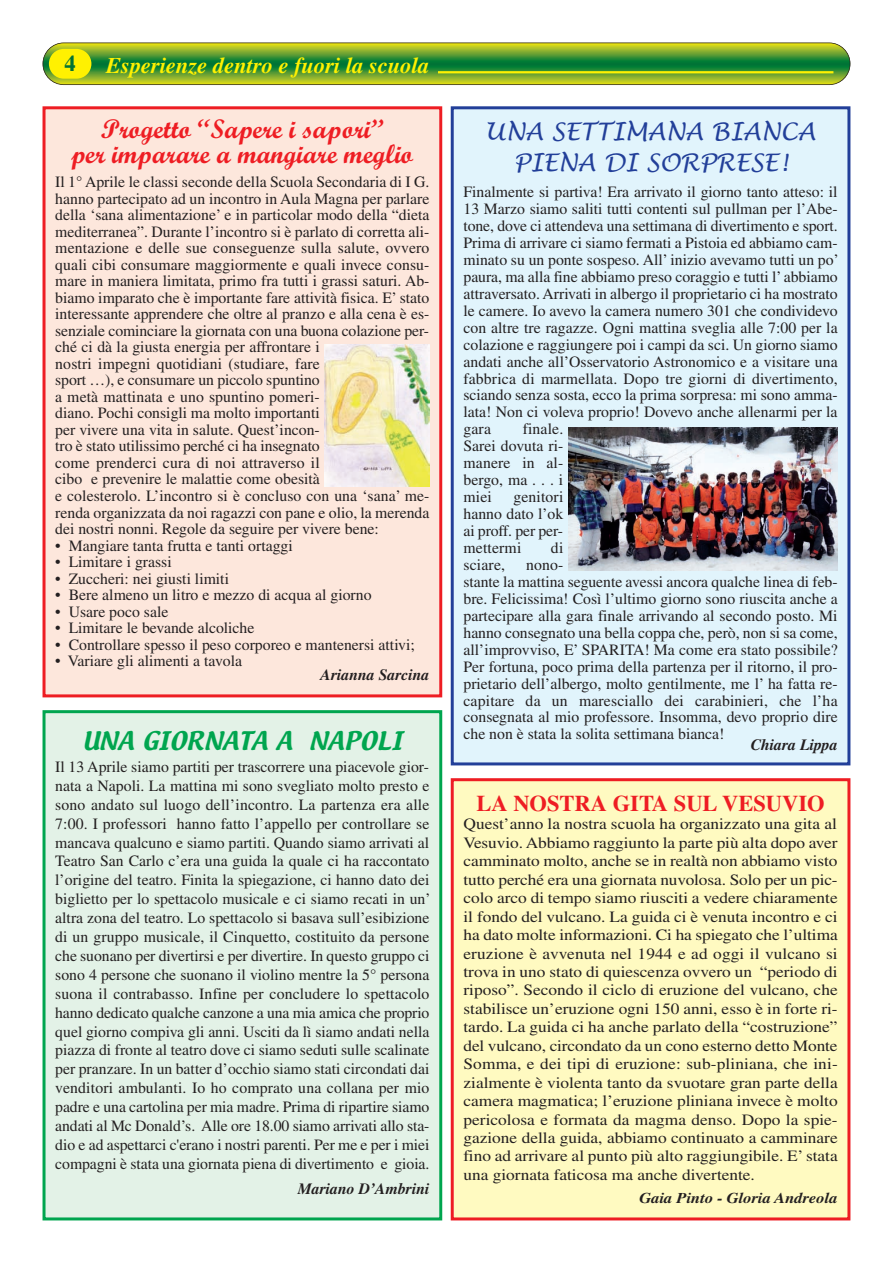
<style>
.page{position:relative;width:893px;height:1263px;background:#fff}
.page>*{position:absolute;margin:0;border:0;box-sizing:border-box;transform-origin:0 0}
.t1{font:700 27px/25.5px "Script";color:#ee1d23;text-align:center}
.t2{font:italic 24px/31.5px "TR Lucida Handwriting";color:#223f99;text-align:center}
.t3{font:italic 700 22.5px "Times";color:#fff101}
.t4{font:700 22.5px "Times";color:#ee1d23}
.t5{font:22.5px "Textile";color:#00a54f;scale:1.1 1}
.t6{font:700 22.5px "Times";color:#007236}
.t7{font:15.75px/17px "Times";color:#231f20;text-align:justify}
.t8{font:15.75px/18.5px "Times";color:#231f20;text-align:justify;scale:1.1 1}
.t9{font:italic 700 15.75px "Times";color:#231f20}
.t10{font:italic 700 15px "Times";color:#231f20;scale:1.1 1}
</style>
<div class="page">
<div style="left:46px;top:109px;width:393px;height:585px;background:#fde7dc"></div>
<div style="left:43px;top:106px;width:399px;height:591px;border:3px solid #ee1d23"></div>
<div style="left:454px;top:109px;width:393px;height:653px;background:#e1f4fc"></div>
<div style="left:451px;top:106px;width:399px;height:659px;border:3px solid #223f99"></div>
<svg style="left:43px;top:43px;width:807px;height:42px"></svg>
<div style="left:43px;top:43px;width:807px;height:42px;border:2px solid #231f20;border-radius:21px"></div>
<div style="left:49px;top:49px;width:42px;height:30px;background:#fff101;border-radius:15px"></div>
<hr style="left:438px;top:71px;width:395px;height:2px;background:#fff101">
<div style="left:46px;top:713px;width:393px;height:504px;background:#e3f2e7"></div>
<div style="left:43px;top:710px;width:399px;height:510px;border:3px solid #00a54f"></div>
<div style="left:454px;top:781px;width:393px;height:436px;background:#fffac1"></div>
<div style="left:451px;top:778px;width:399px;height:442px;border:3px solid #ee1d23"></div>
<img style="left:324px;top:345px;width:105px;height:141px">
<img style="left:568px;top:427px;width:270px;height:143px">
<h3 class="t6" style="left:65px;top:56px;width:13px">4</h3>
<h3 class="t3" style="left:106px;top:57px;width:324px">Esperienze dentro e fuori la scuola</h3>
<h1 class="t1" style="left:72px;top:119px;width:343px">Progetto “Sapere i sapori”<br>per imparare a mangiare meglio</h1>
<p class="t7" style="left:55px;top:175px;width:376px;line-height:16.5px;text-align:left">Il 1° Aprile le classi seconde della Scuola Secondaria di I G. hanno partecipato ad un incontro in Aula Magna per parlare della ‘sana alimentazione’ e in particolar modo della “dieta mediterranea”. Durante l’incontro si è parlato di corretta ali&shy;mentazione e delle sue conseguenze sulla salute, ovvero quali cibi consumare maggiormente e quali invece consu&shy;mare in maniera limitata, primo fra tutti i grassi saturi. Ab&shy;biamo imparato che è importante fare attività fisica. E’ stato interessante apprendere che oltre al pranzo e alla cena è es&shy;senziale cominciare la giornata con una buona colazione per&shy;ché ci dà la giusta energia per affrontare i<br>nostri impegni quotidiani (studiare, fare<br>sport …), e consumare un piccolo spuntino<br>a metà mattinata e uno spuntino pomeri-<br>diano. Pochi consigli ma molto importanti<br>per vivere una vita in salute. Quest’incon-<br>tro è stato utilissimo perché ci ha insegnato<br>come prenderci cura di noi attraverso il<br>cibo e prevenire le malattie come obesità<br>e colesterolo. L’incontro si è concluso con una ‘sana’ me&shy;renda organizzata da noi ragazzi con pane e olio, la merenda dei nostri nonni. Regole da seguire per vivere bene:</p>
<p class="t7" style="left:55px;top:538px;width:239px">• Mangiare tanta frutta e tanti ortaggi</p>
<p class="t7" style="left:55px;top:555px;width:118px">• Limitare i grassi</p>
<p class="t7" style="left:55px;top:571px;width:175px">• Zuccheri: nei giusti limiti</p>
<p class="t7" style="left:55px;top:588px;width:318px">• Bere almeno un litro e mezzo di acqua al giorno</p>
<p class="t7" style="left:55px;top:604px;width:115px">• Usare poco sale</p>
<p class="t7" style="left:55px;top:621px;width:201px">• Limitare le bevande alcoliche</p>
<p class="t7" style="left:55px;top:637px;width:361px">• Controllare spesso il peso corporeo e mantenersi attivi;</p>
<p class="t7" style="left:55px;top:654px;width:188px">• Variare gli alimenti a tavola</p>
<p class="t9" style="left:321px;top:668px;width:110px">Arianna Sarcina</p>
<h2 class="t2" style="left:485px;top:116px;width:332px">UNA SETTIMANA BIANCA<br>PIENA DI SORPRESE!</h2>
<p class="t7" style="left:463px;top:185px;width:377px">Finalmente si partiva! Era arrivato il giorno tanto atteso: il 13 Marzo siamo saliti tutti contenti sul pullman per l’Abe&shy;tone, dove ci attendeva una settimana di divertimento e sport.<br>Prima di arrivare ci siamo fermati a Pistoia ed abbiamo cam&shy;minato su un ponte sospeso. All’ inizio avevamo tutti un po’ paura, ma alla fine abbiamo preso coraggio e tutti l’ abbiamo attraversato. Arrivati in albergo il proprietario ci ha mostrato le camere. Io avevo la camera numero 301 che condividevo con altre tre ragazze. Ogni mattina sveglia alle 7:00 per la colazione e raggiungere poi i campi da sci. Un giorno siamo andati anche all’Osservatorio Astronomico e a visitare una fabbrica di marmellata. Dopo tre giorni di divertimento, sciando senza sosta, ecco la prima sorpresa: mi sono amma&shy;lata! Non ci voleva proprio! Dovevo anche allenarmi per la gara</p>
<p class="t7" style="left:463px;top:422px;width:101px;text-indent:59px">finale.<br>Sarei dovuta ri&shy;manere in al&shy;bergo, ma . . . i miei</p>
<p class="t7" style="left:463px;top:490px;width:101px;text-indent:50px">genitori hanno dato l’ok ai proff. per per&shy;mettermi</p>
<p class="t7" style="left:551px;top:541px;width:14px">di</p>
<p class="t7" style="left:463px;top:558px;width:43px">sciare,</p>
<p class="t7" style="left:463px;top:558px;width:376px;text-align:left;text-indent:63px">nono-<br>stante la mattina seguente avessi ancora qualche linea di feb&shy;bre. Felicissima! Così l’ultimo giorno sono riuscita anche a partecipare alla gara finale arrivando al secondo posto. Mi hanno consegnato una bella coppa che, però, non si sa come, all’improvviso, E’ SPARITA! Ma come era stato possibile?<br>Per fortuna, poco prima della partenza per il ritorno, il pro&shy;prietario dell’albergo, molto gentilmente, me l’ ha fatta re&shy;capitare da un maresciallo dei carabinieri, che l’ha consegnata al mio professore. Insomma, devo proprio dire che non è stata la solita settimana bianca!</p>
<h3 class="t5" style="left:82px;top:729px;width:292px">UNA GIORNATA A NAPOLI</h3>
<p class="t9" style="left:751px;top:739px;width:89px">Chiara Lippa</p>
<p class="t7" style="left:55px;top:759px;width:377px;line-height:18.9px">Il 13 Aprile siamo partiti per trascorrere una piacevole gior&shy;nata a Napoli. La mattina mi sono svegliato molto presto e sono andato sul luogo dell’incontro. La partenza era alle 7:00. I professori hanno fatto l’appello per controllare se mancava qualcuno e siamo partiti. Quando siamo arrivati al Teatro San Carlo c’era una guida la quale ci ha raccontato l’origine del teatro. Finita la spiegazione, ci hanno dato dei biglietto per lo spettacolo musicale e ci siamo recati in un’ altra zona del teatro. Lo spettacolo si basava sull’esibizione di un gruppo musicale, il Cinquetto, costituito da persone che suonano per divertirsi e per divertire. In questo gruppo ci sono 4 persone che suonano il violino mentre la 5° persona suona il contrabasso. Infine per concludere lo spettacolo hanno dedicato qualche canzone a una mia amica che proprio quel giorno compiva gli anni. Usciti da lì siamo andati nella piazza di fronte al teatro dove ci siamo seduti sulle scalinate per pranzare. In un batter d’occhio siamo stati circondati dai venditori ambulanti. Io ho comprato una collana per mio padre e una cartolina per mia madre. Prima di ripartire siamo andati al Mc Donald’s. Alle ore 18.00 siamo arrivati allo sta&shy;dio e ad aspettarci c'erano i nostri parenti. Per me e per i miei compagni è stata una giornata piena di divertimento e gioia.</p>
<p class="t9" style="left:298px;top:1183px;width:133px">Mariano D’Ambrini</p>
<h3 class="t4" style="left:476px;top:796px;width:350px">LA NOSTRA GITA SUL VESUVIO</h3>
<p class="t8" style="left:463px;top:816px;width:342px">Quest’anno la nostra scuola ha organizzato una gita al Vesuvio. Abbiamo raggiunto la parte più alta dopo aver camminato molto, anche se in realtà non abbiamo visto tutto perché era una giornata nuvolosa. Solo per un pic&shy;colo arco di tempo siamo riusciti a vedere chiaramente il fondo del vulcano. La guida ci è venuta incontro e ci ha dato molte informazioni. Ci ha spiegato che l’ultima eruzione è avvenuta nel 1944 e ad oggi il vulcano si trova in uno stato di quiescenza ovvero un “periodo di riposo”. Secondo il ciclo di eruzione del vulcano, che stabilisce un’eruzione ogni 150 anni, esso è in forte ri&shy;tardo. La guida ci ha anche parlato della “costruzione” del vulcano, circondato da un cono esterno detto Monte Somma, e dei tipi di eruzione: sub-pliniana, che ini&shy;zialmente è violenta tanto da svuotare gran parte della camera magmatica; l’eruzione pliniana invece è molto pericolosa e formata da magma denso. Dopo la spie&shy;gazione della guida, abbiamo continuato a camminare fino ad arrivare al punto più alto raggiungibile. E’ stata una giornata faticosa ma anche divertente.</p>
<p class="t10" style="left:639px;top:1192px;width:182px">Gaia Pinto - Gloria Andreola</p>
</div>
